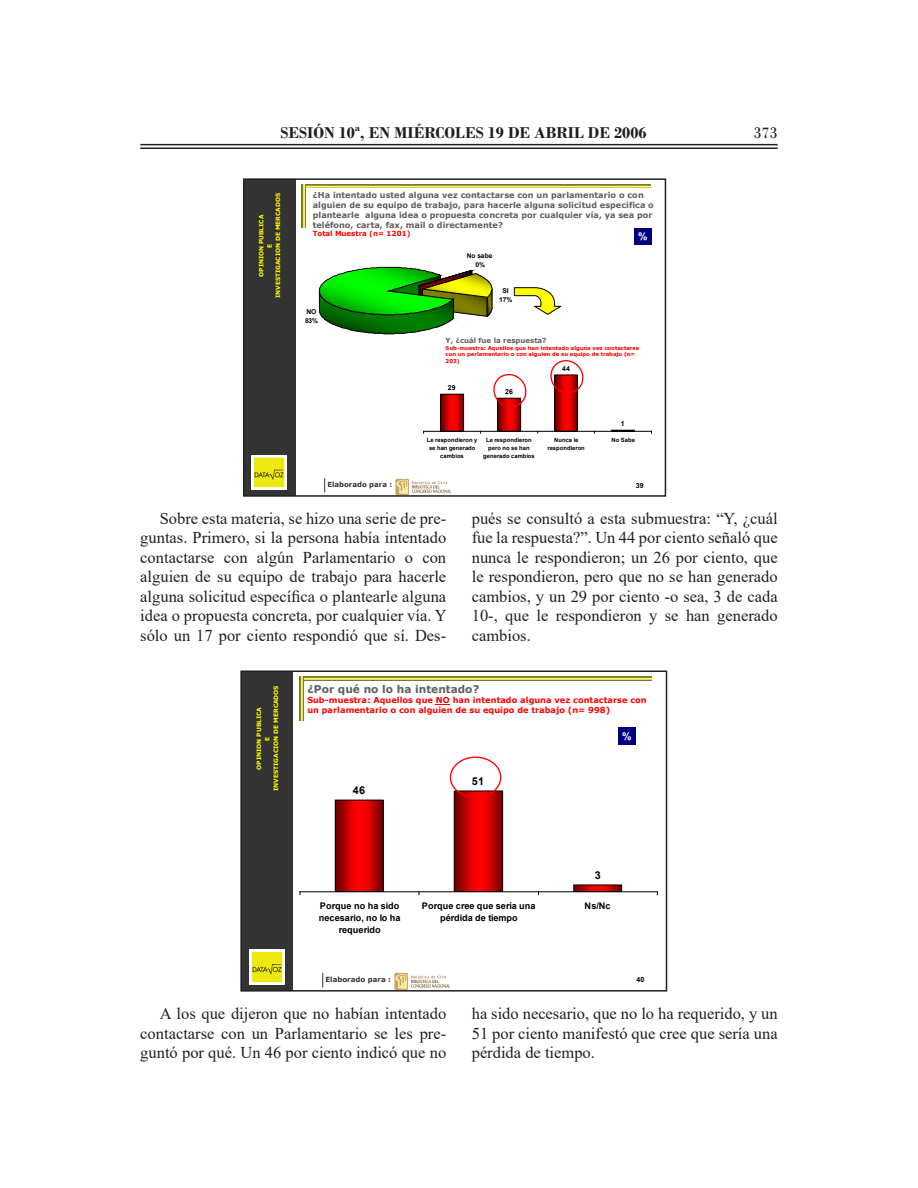
<style>
.page{position:relative;width:918px;height:1188px;background:#fff}
.page>*{position:absolute;margin:0;border:0;box-sizing:border-box;transform-origin:0 0}
.Párrafo_Texto_Sesión{font:16.5px/19.5px "Times New Roman";color:#231f20;text-align:justify}
.t1{font:700 16.5px "Bodoni";color:#231f20}
.t2{font:16.5px "Bodoni";color:#231f20}
.t3{font:700 10.8px "Arial";color:#000}
.t4{font:700 10.65px "Verdana";letter-spacing:-.005em;color:#5f5f5f}
.t5{font:700 10.65px "Arial";color:#fff}
.t6{font:700 10.5px "Arial";color:#fff}
.t7{font:700 9.15px/12px "Arial";letter-spacing:.005em;color:#000;text-align:center}
.t8{font:700 8.25px/9.8px "Verdana";letter-spacing:.005em;color:#f00}
.t9{font:700 8.1px/9.8px "Verdana";letter-spacing:.005em;color:#5f5f5f}
.t10{font:700 7.05px "Verdana";color:#333}
.t11{font:700 7.05px "Verdana";letter-spacing:.005em;color:#5f5f5f}
.t12{font:700 7.05px "Verdana";letter-spacing:.005em;color:#f00}
.t13{font:700 7.05px "Arial";color:#000}
.t14{font:700 6.9px "Arial";color:#000}
.t15{font:700 6.75px/9.3px "Arial";letter-spacing:-.02em;color:#000;text-align:center}
.t16{font:700 6px/8.6px "Verdana";color:#ff0;text-align:center}
.t17{font:700 5.85px/7.6px "Arial";letter-spacing:.005em;color:#000;text-align:center}
.t18{font:700 5.85px/8.4px "Verdana";color:#ff0;text-align:center}
.t19{font:700 5.4px/6.3px "Verdana";letter-spacing:-.01em;color:#f00}
</style>
<div class="page">
<hr style="left:140px;top:147px;width:638px;height:2px;background:#231f20">
<hr style="left:140px;top:144px;width:638px;height:1px;background:#231f20">
<div style="left:244px;top:179px;width:51px;height:317px;background:#333"></div>
<svg style="left:324px;top:478px;width:1px;height:14px"></svg>
<svg style="left:305px;top:185px;width:345px;height:3px"></svg>
<svg style="left:302px;top:185px;width:3px;height:43px"></svg>
<img style="left:252px;top:455px;width:35px;height:35px">
<img style="left:395px;top:478px;width:56px;height:16px">
<div style="left:634px;top:228px;width:17px;height:17px;background:#000080"></div>
<svg style="left:319px;top:267px;width:174px;height:67px"></svg>
<svg style="left:514px;top:287px;width:48px;height:28px"></svg>
<svg style="left:442px;top:396px;width:20px;height:33px"></svg>
<div style="left:440px;top:394px;width:24px;height:37px;border:1px solid #000"></div>
<svg style="left:500px;top:410px;width:19px;height:19px"></svg>
<div style="left:498px;top:398px;width:23px;height:33px;border:1px solid #000"></div>
<svg style="left:557px;top:396px;width:19px;height:33px"></svg>
<div style="left:555px;top:375px;width:23px;height:56px;border:1px solid #000"></div>
<svg style="left:611px;top:430px;width:24px;height:1px"></svg>
<hr style="left:424px;top:431px;width:227px;height:1px;background:#000">
<svg style="left:550px;top:360px;width:34px;height:36px"></svg>
<svg style="left:493px;top:373px;width:34px;height:37px"></svg>
<div style="left:243px;top:178px;width:423px;height:319px;border:2px solid #231f20"></div>
<div style="left:241px;top:671px;width:52px;height:320px;background:#333"></div>
<svg style="left:322px;top:973px;width:1px;height:14px"></svg>
<svg style="left:303px;top:677px;width:348px;height:3px"></svg>
<svg style="left:300px;top:677px;width:3px;height:43px"></svg>
<img style="left:249px;top:950px;width:35px;height:35px">
<img style="left:394px;top:973px;width:56px;height:16px">
<svg style="left:436px;top:704px;width:14px;height:1px"></svg>
<div style="left:618px;top:727px;width:18px;height:17px;background:#000080"></div>
<svg style="left:337px;top:802px;width:44px;height:88px;background:#c80000"></svg>
<div style="left:335px;top:800px;width:48px;height:92px;border:1px solid #000"></div>
<svg style="left:456px;top:793px;width:45px;height:97px;background:#c80000"></svg>
<div style="left:454px;top:791px;width:49px;height:101px;border:1px solid #000"></div>
<svg style="left:575px;top:887px;width:45px;height:3px"></svg>
<div style="left:573px;top:885px;width:49px;height:7px;border:1px solid #000"></div>
<hr style="left:300px;top:892px;width:357px;height:1px;background:#000">
<div style="left:450px;top:757px;width:51px;height:41px;border:1px solid #f00;border-radius:50%"></div>
<div style="left:240px;top:671px;width:427px;height:321px;border:2px solid #231f20"></div>
<p class="t1" style="left:280px;top:123px;width:368px">SESIÓN 10ª, EN MIÉRCOLES 19 DE ABRIL DE 2006</p>
<p class="t2" style="left:753px;top:123px;width:26px">373</p>
<p class="t18" style="left:257px;top:298px;width:106px;rotate:-90deg">OPINION PUBLICA<br>E<br>INVESTIGACION DE MERCADOS</p>
<p class="t9" style="left:313px;top:190px;width:343px">¿Ha intentado usted alguna vez contactarse con un parlamentario o con alguien de su equipo de trabajo, para hacerle alguna solicitud específica o plantearle alguna idea o propuesta concreta por cualquier vía, ya sea por teléfono, carta, fax, mail o directamente?</p>
<p class="t12" style="left:313px;top:229px;width:99px">Total Muestra (n= 1201)</p>
<p class="t6" style="left:638px;top:229px;width:11px">%</p>
<p class="t15" style="left:467px;top:251px;width:27px">No sabe<br>0%</p>
<p class="t15" style="left:305px;top:307px;width:15px;text-align:left">NO<br>83%</p>
<p class="t10" style="left:327px;top:479px;width:66px">Elaborado para :</p>
<p class="t15" style="left:499px;top:286px;width:15px">SI<br>17%</p>
<p class="t11" style="left:446px;top:336px;width:103px">Y, ¿cuál fue la respuesta?</p>
<p class="t19" style="left:446px;top:345px;width:195px">Sub-muestra: Aquellos que han intentado alguna vez contactarse con un parlamentario o con alguien de su equipo de trabajo (n=<br>203)</p>
<p class="t14" style="left:448px;top:383px;width:9px">29</p>
<p class="t14" style="left:505px;top:387px;width:9px">26</p>
<p class="t14" style="left:562px;top:364px;width:9px">44</p>
<p class="t14" style="left:621px;top:419px;width:5px">1</p>
<p class="t17" style="left:427px;top:436px;width:52px">Le respondieron y se han generado cambios</p>
<p class="t17" style="left:483px;top:436px;width:53px">Le respondieron pero no se han generado cambios</p>
<p class="t17" style="left:548px;top:436px;width:39px">Nunca le respondieron</p>
<p class="t17" style="left:611px;top:436px;width:25px">No Sabe</p>
<p class="t13" style="left:636px;top:480px;width:9px">39</p>
<p class="Párrafo_Texto_Sesión" style="left:140px;top:508px;width:308px;text-indent:20px">Sobre esta materia, se hizo una serie de pre&shy;guntas. Primero, si la persona había intentado contactarse con algún Parlamentario o con alguien de su equipo de trabajo para hacerle alguna solicitud específica o plantearle alguna idea o propuesta concreta, por cualquier vía. Y sólo un 17 por ciento respondió que sí. Des-</p>
<p class="Párrafo_Texto_Sesión" style="left:472px;top:508px;width:307px">pués se consultó a esta submuestra: “Y, ¿cuál fue la respuesta?”. Un 44 por ciento señaló que nunca le respondieron; un 26 por ciento, que le respondieron, pero que no se han generado cambios, y un 29 por ciento -o sea, 3 de cada 10-, que le respondieron y se han generado cambios.</p>
<p class="t16" style="left:254px;top:791px;width:107px;rotate:-90deg">OPINION PUBLICA<br>E<br>INVESTIGACION DE MERCADOS</p>
<p class="t4" style="left:307px;top:681px;width:173px">¿Por qué no lo ha intentado?</p>
<p class="t8" style="left:307px;top:695px;width:341px">Sub-muestra: Aquellos que NO han intentado alguna vez contactarse con un parlamentario o con alguien de su equipo de trabajo (n= 998)</p>
<p class="t5" style="left:622px;top:728px;width:11px">%</p>
<p class="t3" style="left:353px;top:782px;width:14px">46</p>
<p class="t3" style="left:472px;top:773px;width:14px">51</p>
<p class="t3" style="left:595px;top:867px;width:8px">3</p>
<p class="t7" style="left:319px;top:900px;width:83px">Porque no ha sido necesario, no lo ha requerido</p>
<p class="t7" style="left:422px;top:900px;width:115px">Porque cree que sería una pérdida de tiempo</p>
<p class="t7" style="left:585px;top:900px;width:28px">Ns/Nc</p>
<p class="t10" style="left:326px;top:974px;width:67px">Elaborado para :</p>
<p class="t13" style="left:637px;top:975px;width:9px">40</p>
<p class="Párrafo_Texto_Sesión" style="left:140px;top:1003px;width:307px;text-indent:20px">A los que dijeron que no habían intentado contactarse con un Parlamentario se les pre&shy;guntó por qué. Un 46 por ciento indicó que no</p>
<p class="Párrafo_Texto_Sesión" style="left:472px;top:1003px;width:307px">ha sido necesario, que no lo ha requerido, y un 51 por ciento manifestó que cree que sería una pérdida de tiempo.</p>
</div>
